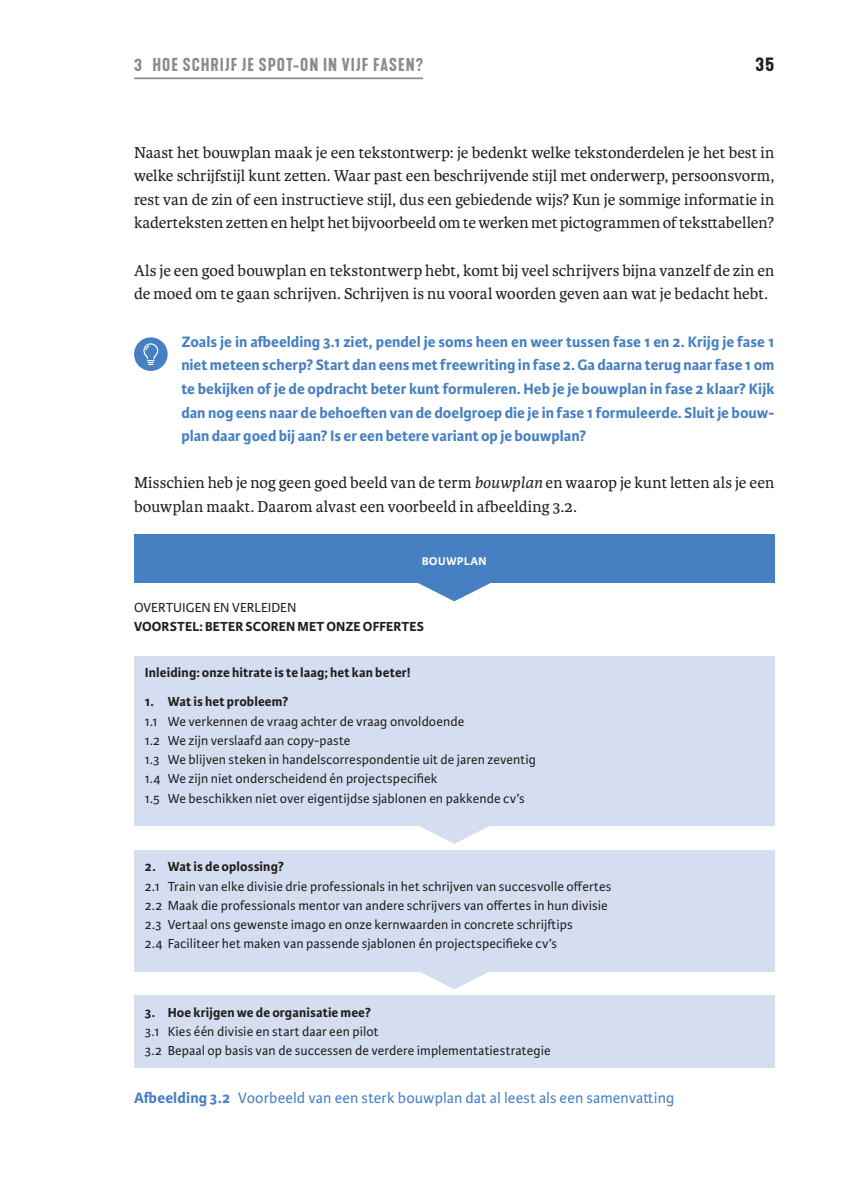
<style>
.page{position:relative;width:844px;height:1191px;background:#fff}
.page>*{position:absolute;margin:0;border:0;box-sizing:border-box;transform-origin:0 0}
.t1{font:600 19.25px "Kapra Neue";color:#231f20}
.t2{font:600 17.5px "Kapra Neue";letter-spacing:.06em;color:#8a8c8f}
.t3{font:16.8px/23.6px "Karmina";color:#231f20}
.t4{font:700 16.1px/23.6px "Karmina Sans";color:#4680c2;text-align:justify}
.t5{font:16.1px "Karmina Sans";letter-spacing:.005em;color:#4680c2}
.t6{font:600 15.75px "Karmina Sans";letter-spacing:.005em;color:#fff}
.t7{font:14px/19.2px "Karmina Sans";letter-spacing:.005em;color:#231f20}
.t8{font:700 14px "Karmina Sans";letter-spacing:.01em;color:#231f20}
.s1{font-style:italic}
.s2{font-weight:700}
</style>
<div class="page">
<hr style="left:134px;top:77px;width:289px;height:2px;background:#8a8c8f">
<div style="left:134px;top:656px;width:640px;height:169px;background:#d5def0"></div>
<div style="left:134px;top:850px;width:640px;height:121px;background:#d5def0"></div>
<div style="left:134px;top:995px;width:640px;height:73px;background:#d5def0"></div>
<div style="left:134px;top:534px;width:640px;height:49px;background:#4680c2"></div>
<svg style="left:418px;top:583px;width:72px;height:18px"></svg>
<svg style="left:418px;top:825px;width:72px;height:19px"></svg>
<svg style="left:418px;top:971px;width:72px;height:18px"></svg>
<div style="left:134px;top:337px;width:34px;height:34px;background:#4680c2;border-radius:50%"></div>
<svg style="left:143px;top:343px;width:16px;height:22px"></svg>
<p class="t2" style="left:134px;top:54px;width:290px">3 HOE SCHRIJF JE SPOT-ON IN VIJF FASEN?</p>
<h1 class="t1" style="left:755px;top:52px;width:20px">35</h1>
<p class="t3" style="left:134px;top:140px;width:641px;text-align:justify">Naast het bouwplan maak je een tekstontwerp: je bedenkt welke tekstonderdelen je het best in welke schrijfstijl kunt zetten. Waar past een beschrijvende stijl met onderwerp, persoonsvorm, rest van de zin of een instructieve stijl, dus een gebiedende wijs? Kun je sommige informatie in kaderteksten zetten en helpt het bijvoorbeeld om te werken met pictogrammen of teksttabellen?</p>
<p class="t3" style="left:134px;top:259px;width:641px">Als je een goed bouwplan en tekstontwerp hebt, komt bij veel schrijvers bijna vanzelf de zin en de moed om te gaan schrijven. Schrijven is nu vooral woorden geven aan wat je bedacht hebt.</p>
<p class="t4" style="left:181px;top:330px;width:594px">Zoals je in afbeelding 3.1 ziet, pendel je soms heen en weer tussen fase 1 en 2. Krijg je fase 1 niet meteen scherp? Start dan eens met freewriting in fase 2. Ga daarna terug naar fase 1 om te bekijken of je de opdracht beter kunt formuleren. Heb je je bouwplan in fase 2 klaar? Kijk dan nog eens naar de behoeften van de doelgroep die je in fase 1 formuleerde. Sluit je bouw&shy;plan daar goed bij aan? Is er een betere variant op je bouwplan?</p>
<p class="t3" style="left:134px;top:471px;width:641px">Misschien heb je nog geen goed beeld van de term <span class="s1">bouwplan</span> en waarop je kunt letten als je een bouwplan maakt. Daarom alvast een voorbeeld in afbeelding 3.2.</p>
<p class="t6" style="left:421px;top:550px;width:66px">bouwplan</p>
<p class="t7" style="left:134px;top:598px;width:164px">OVERTUIGEN EN VERLEIDEN</p>
<p class="t8" style="left:134px;top:618px;width:291px">VOORSTEL: BETER SCOREN MET ONZE OFFERTES</p>
<p class="t8" style="left:145px;top:664px;width:267px">Inleiding: onze hitrate is te laag; het kan beter!</p>
<p class="t8" style="left:145px;top:694px;width:145px">1. Wat is het probleem?</p>
<p class="t7" style="left:145px;top:711px;width:392px">1.1 We verkennen de vraag achter de vraag onvoldoende<br>1.2 We zijn verslaafd aan copy-paste<br>1.3 We blijven steken in handelscorrespondentie uit de jaren zeventig 1.4 We zijn niet onderscheidend én projectspecifiek<br>1.5 We beschikken niet over eigentijdse sjablonen en pakkende cv’s</p>
<p class="t8" style="left:145px;top:858px;width:140px">2. Wat is de oplossing?</p>
<p class="t7" style="left:145px;top:876px;width:468px">2.1 Train van elke divisie drie professionals in het schrijven van succesvolle offertes 2.2 Maak die professionals mentor van andere schrijvers van offertes in hun divisie 2.3 Vertaal ons gewenste imago en onze kernwaarden in concrete schrijftips<br>2.4 Faciliteer het maken van passende sjablonen én projectspecifieke cv’s</p>
<p class="t8" style="left:145px;top:1004px;width:227px">3. Hoe krijgen we de organisatie mee?</p>
<p class="t7" style="left:145px;top:1022px;width:407px">3.1 Kies één divisie en start daar een pilot<br>3.2 Bepaal op basis van de successen de verdere implementatiestrategie</p>
<p class="t5" style="left:134px;top:1088px;width:541px"><span class="s2">Afbeelding 3.2</span> Voorbeeld van een sterk bouwplan dat al leest als een samenvatting</p>
</div>
